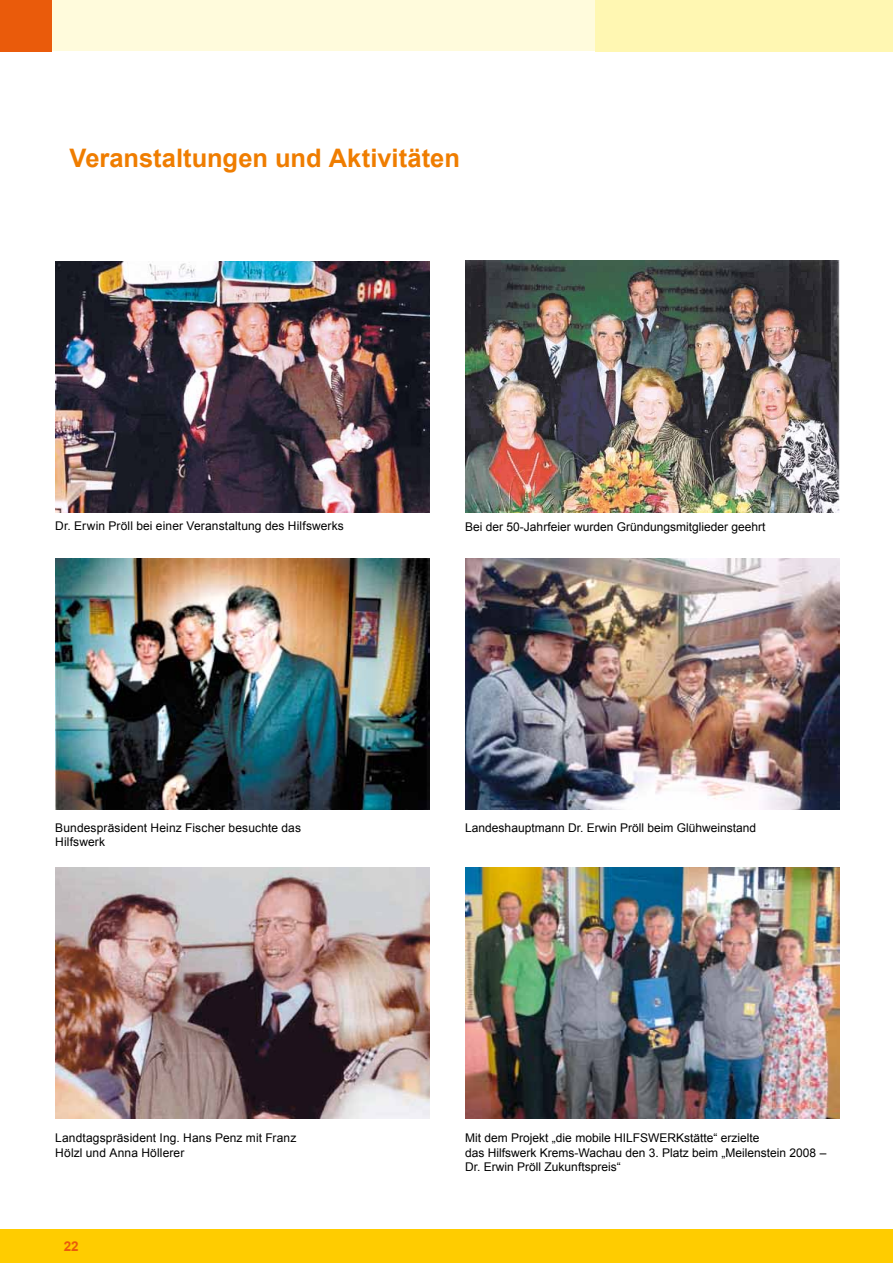
<style>
.page{position:relative;width:893px;height:1263px;background:#fff}
.page>*{position:absolute;margin:0;border:0;box-sizing:border-box;transform-origin:0 0}
.t1{font:700 25.5px "Arial";color:#ef7d00}
.t2{font:700 13.5px "Arial";color:#ea5b0b}
.t3{font:12px/14.4px "Arial";color:#000}
</style>
<div class="page">
<div style="left:0;top:1229px;width:893px;height:34px;background:#fc0"></div>
<div style="left:0;top:0;width:893px;height:51px;background:#fffbdc"></div>
<div style="left:0;top:0;width:51px;height:51px;background:#ea5b0b"></div>
<div style="left:595px;top:0;width:298px;height:51px;background:#fff7b2"></div>
<hr style="left:892px;top:0;width:1px;height:51px;background:#fffbdc">
<img style="left:55px;top:261px;width:374px;height:251px">
<img style="left:55px;top:867px;width:374px;height:251px">
<img style="left:55px;top:559px;width:374px;height:250px">
<img style="left:465px;top:559px;width:374px;height:251px">
<img style="left:465px;top:261px;width:374px;height:251px">
<img style="left:465px;top:867px;width:374px;height:251px">
<h1 class="t1" style="left:69px;top:141px;width:392px">Veranstaltungen und Aktivitäten</h1>
<p class="t3" style="left:55px;top:519px;width:290px">Dr. Erwin Pröll bei einer Veranstaltung des Hilfswerks</p>
<p class="t3" style="left:465px;top:520px;width:302px">Bei der 50-Jahrfeier wurden Gründungsmitglieder geehrt</p>
<p class="t3" style="left:55px;top:821px;width:247px">Bundespräsident Heinz Fischer besuchte das<br>Hilfswerk</p>
<p class="t3" style="left:465px;top:821px;width:292px">Landeshauptmann Dr. Erwin Pröll beim Glühweinstand</p>
<p class="t3" style="left:55px;top:1131px;width:243px">Landtagspräsident Ing. Hans Penz mit Franz<br>Hölzl und Anna Höllerer</p>
<p class="t2" style="left:64px;top:1237px;width:17px">22</p>
<p class="t3" style="left:465px;top:1131px;width:363px">Mit dem Projekt „die mobile HILFSWERKstätte“ erzielte<br>das Hilfswerk Krems-Wachau den 3. Platz beim „Meilenstein 2008 –<br>Dr. Erwin Pröll Zukunftspreis“</p>
</div>
